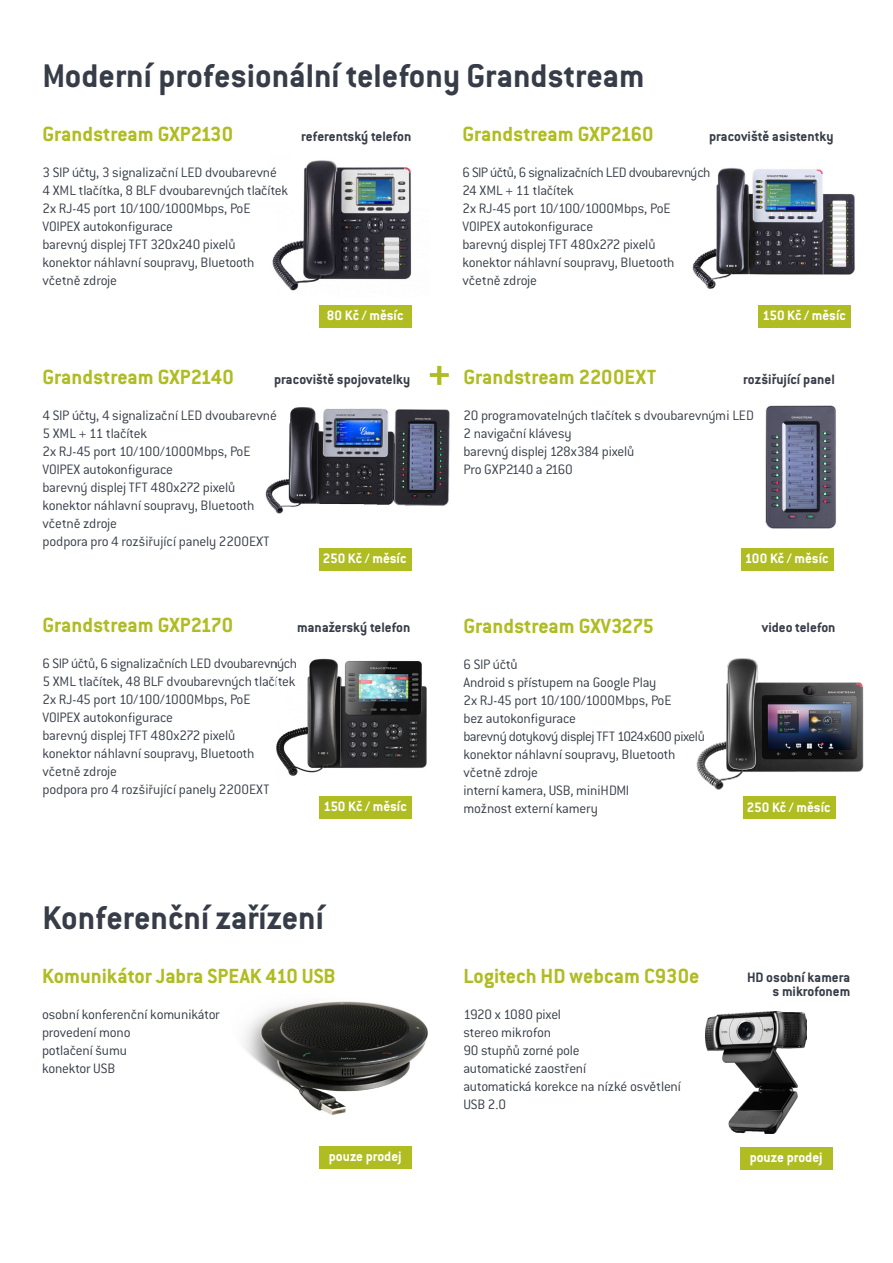
<style>
.page{position:relative;width:893px;height:1263px;background:#fff}
.page>*{position:absolute;margin:0;border:0;box-sizing:border-box;transform-origin:0 0}
.t1{font:700 36px "ITC Conduit LTCE";color:#373d48}
.t2{font:700 condensed 36px "Minion Pro";color:#afbc22}
.t3{font:700 22.5px "ITC Conduit LTCE";color:#afbc22}
.t4{font:300 15px/18px "ITC Conduit LTCE";letter-spacing:-.015em;color:#373d48}
.t5{font:700 15px/13.5px "ITC Conduit LTCE";color:#373d48;text-align:right}
.t6{font:700 15px "ITC Conduit LTCE";color:#fff}
</style>
<div class="page">
<div style="left:319px;top:1147px;width:92px;height:22px;background:#afbc22"></div>
<div style="left:319px;top:306px;width:92px;height:22px;background:#afbc22"></div>
<div style="left:758px;top:306px;width:92px;height:22px;background:#afbc22"></div>
<div style="left:741px;top:548px;width:92px;height:22px;background:#afbc22"></div>
<div style="left:319px;top:548px;width:92px;height:22px;background:#afbc22"></div>
<img style="left:244px;top:1001px;width:184px;height:114px">
<img style="left:692px;top:167px;width:163px;height:122px">
<img style="left:765px;top:405px;width:72px;height:123px">
<img style="left:272px;top:160px;width:140px;height:131px">
<svg style="left:429px;top:365px;width:20px;height:20px"></svg>
<img style="left:706px;top:1011px;width:101px;height:123px">
<div style="left:740px;top:1147px;width:92px;height:22px;background:#afbc22"></div>
<img style="left:265px;top:407px;width:185px;height:107px">
<div style="left:743px;top:797px;width:92px;height:22px;background:#afbc22"></div>
<img style="left:696px;top:658px;width:168px;height:132px">
<div style="left:319px;top:797px;width:92px;height:22px;background:#afbc22"></div>
<img style="left:276px;top:658px;width:151px;height:118px">
<h1 class="t1" style="left:43px;top:54px;width:604px">Moderní profesionální telefony Grandstream</h1>
<h2 class="t3" style="left:43px;top:121px;width:192px">Grandstream GXP2130</h2>
<p class="t4" style="left:43px;top:163px;width:247px">3 SIP účty, 3 signalizační LED dvoubarevné 4 XML tlačítka, 8 BLF dvoubarevných tlačítek 2x RJ-45 port 10/100/1000Mbps, PoE VOIPEX autokonfigurace<br>barevný displej TFT 320x240 pixelů<br>konektor náhlavní soupravy, Bluetooth včetně zdroje</p>
<h2 class="t3" style="left:463px;top:121px;width:193px">Grandstream GXP2160</h2>
<p class="t4" style="left:463px;top:163px;width:249px">6 SIP účtů, 6 signalizačních LED dvoubarevných<br>24 XML + 11 tlačítek<br>2x RJ-45 port 10/100/1000Mbps, PoE<br>VOIPEX autokonfigurace<br>barevný displej TFT 480x272 pixelů<br>konektor náhlavní soupravy, Bluetooth včetně zdroje</p>
<p class="t5" style="left:301px;top:129px;width:112px">referentský telefon</p>
<p class="t5" style="left:709px;top:129px;width:126px">pracoviště asistentky</p>
<p class="t6" style="left:327px;top:306px;width:78px">80 Kč / měsíc</p>
<p class="t6" style="left:763px;top:306px;width:85px">150 Kč / měsíc</p>
<p class="t5" style="left:274px;top:372px;width:138px">pracoviště spojovatelky</p>
<h1 class="t2" style="left:429px;top:348px;width:22px">+</h1>
<p class="t5" style="left:743px;top:372px;width:93px">rozšiřující panel</p>
<h2 class="t3" style="left:43px;top:364px;width:193px">Grandstream GXP2140</h2>
<p class="t4" style="left:43px;top:406px;width:236px">4 SIP účty, 4 signalizační LED dvoubarevné<br>5 XML + 11 tlačítek<br>2x RJ-45 port 10/100/1000Mbps, PoE<br>VOIPEX autokonfigurace<br>barevný displej TFT 480x272 pixelů konektor náhlavní soupravy, Bluetooth včetně zdroje<br>podpora pro 4 rozšiřující panely 2200EXT</p>
<h2 class="t3" style="left:463px;top:364px;width:194px">Grandstream 2200EXT</h2>
<p class="t4" style="left:463px;top:406px;width:292px">20 programovatelných tlačítek s dvoubarevnými LED<br>2 navigační klávesy<br>barevný displej 128x384 pixelů<br>Pro GXP2140 a 2160</p>
<p class="t6" style="left:323px;top:549px;width:85px">250 Kč / měsíc</p>
<p class="t6" style="left:745px;top:549px;width:85px">100 Kč / měsíc</p>
<h2 class="t3" style="left:43px;top:611px;width:192px">Grandstream GXP2170</h2>
<p class="t5" style="left:762px;top:621px;width:75px">video telefon</p>
<p class="t4" style="left:43px;top:654px;width:256px">6 SIP účtů, 6 signalizačních LED dvoubarevných 5 XML tlačítek, 48 BLF dvoubarevných tlačítek 2x RJ-45 port 10/100/1000Mbps, PoE<br>VOIPEX autokonfigurace<br>barevný displej TFT 480x272 pixelů<br>konektor náhlavní soupravy, Bluetooth<br>včetně zdroje<br>podpora pro 4 rozšiřující panely 2200EXT</p>
<p class="t6" style="left:323px;top:798px;width:85px">150 Kč / měsíc</p>
<h2 class="t3" style="left:463px;top:612px;width:192px">Grandstream GXV3275</h2>
<p class="t4" style="left:463px;top:655px;width:243px">6 SIP účtů<br>Android s přístupem na Google Play<br>2x RJ-45 port 10/100/1000Mbps, PoE<br>bez autokonfigurace<br>barevný dotykový displej TFT 1024x600 pixelů konektor náhlavní soupravy, Bluetooth včetně zdroje<br>interní kamera, USB, miniHDMI<br>možnost externí kamery</p>
<p class="t5" style="left:297px;top:620px;width:115px">manažerský telefon</p>
<p class="t6" style="left:747px;top:798px;width:85px">250 Kč / měsíc</p>
<h1 class="t1" style="left:43px;top:896px;width:283px">Konferenční zařízení</h1>
<h2 class="t3" style="left:42px;top:962px;width:295px">Komunikátor Jabra SPEAK 410 USB</h2>
<p class="t4" style="left:42px;top:1005px;width:179px">osobní konferenční komunikátor provedení mono<br>potlačení šumu<br>konektor USB</p>
<p class="t6" style="left:329px;top:1147px;width:74px">pouze prodej</p>
<h2 class="t3" style="left:463px;top:963px;width:238px">Logitech HD webcam C930e</h2>
<p class="t4" style="left:463px;top:1005px;width:219px">1920 x 1080 pixel<br>stereo mikrofon<br>90 stupňů zorné pole<br>automatické zaostření<br>automatická korekce na nízké osvětlení<br>USB 2.0</p>
<p class="t5" style="left:747px;top:970px;width:105px">HD osobní kamera s mikrofonem</p>
<p class="t6" style="left:750px;top:1148px;width:74px">pouze prodej</p>
</div>
